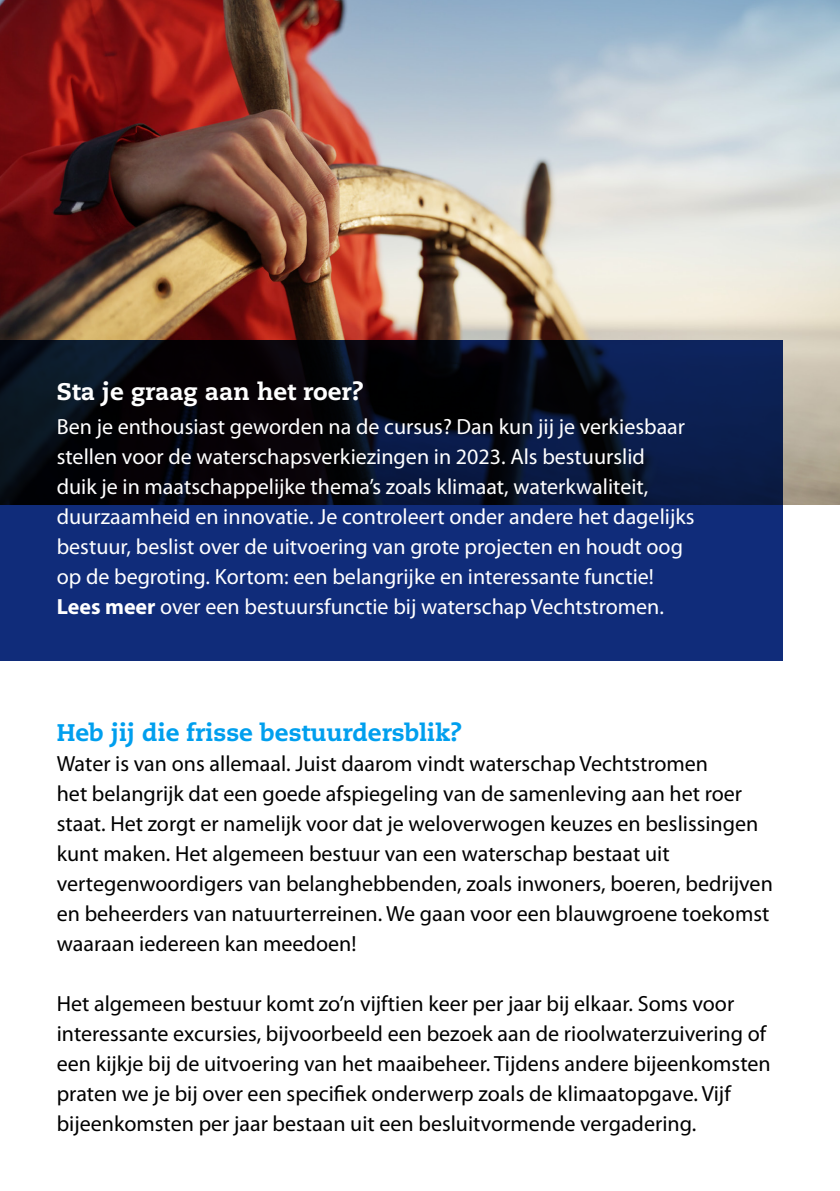
<style>
.page{position:relative;width:840px;height:1191px;background:#fff}
.page>*{position:absolute;margin:0;border:0;box-sizing:border-box;transform-origin:0 0}
.t1{font:800 24px "Caecilia";color:#009fee}
.t2{font:800 24px "Caecilia";color:#fff}
.t3{font:22px/30px "Myriad Pro";color:#000}
.t4{font:22px/30px "Myriad Pro";color:#fff}
.s1{font-weight:700}
</style>
<div class="page">
<img style="left:0;top:0;width:839px;height:505px">
<svg style="left:0;top:340px;width:782px;height:320px;background:#0b1c4c"></svg>
<p class="t2" style="left:57px;top:377px;width:308px">Sta je graag aan het roer?</p>
<p class="t4" style="left:57px;top:411px;width:638px">Ben je enthousiast geworden na de cursus? Dan kun jij je verkiesbaar stellen voor de waterschapsverkiezingen in 2023. Als bestuurslid<br>duik je in maatschappelijke thema’s zoals klimaat, waterkwaliteit, duurzaamheid en innovatie. Je controleert onder andere het dagelijks bestuur, beslist over de uitvoering van grote projecten en houdt oog op de begroting. Kortom: een belangrijke en interessante functie!<br><span class="s1">Lees meer</span> over een bestuursfunctie bij waterschap Vechtstromen.</p>
<p class="t1" style="left:57px;top:717px;width:406px">Heb jij die frisse bestuurdersblik?</p>
<p class="t3" style="left:57px;top:748px;width:717px">Water is van ons allemaal. Juist daarom vindt waterschap Vechtstromen<br>het belangrijk dat een goede afspiegeling van de samenleving aan het roer staat. Het zorgt er namelijk voor dat je weloverwogen keuzes en beslissingen kunt maken. Het algemeen bestuur van een waterschap bestaat uit vertegenwoordigers van belanghebbenden, zoals inwoners, boeren, bedrijven en beheerders van natuurterreinen. We gaan voor een blauwgroene toekomst waaraan iedereen kan meedoen!</p>
<p class="t3" style="left:57px;top:988px;width:715px">Het algemeen bestuur komt zo’n vijftien keer per jaar bij elkaar. Soms voor interessante excursies, bijvoorbeeld een bezoek aan de rioolwaterzuivering of een kijkje bij de uitvoering van het maaibeheer. Tijdens andere bijeenkomsten praten we je bij over een specifiek onderwerp zoals de klimaatopgave. Vijf bijeenkomsten per jaar bestaan uit een besluitvormende vergadering.</p>
</div>
